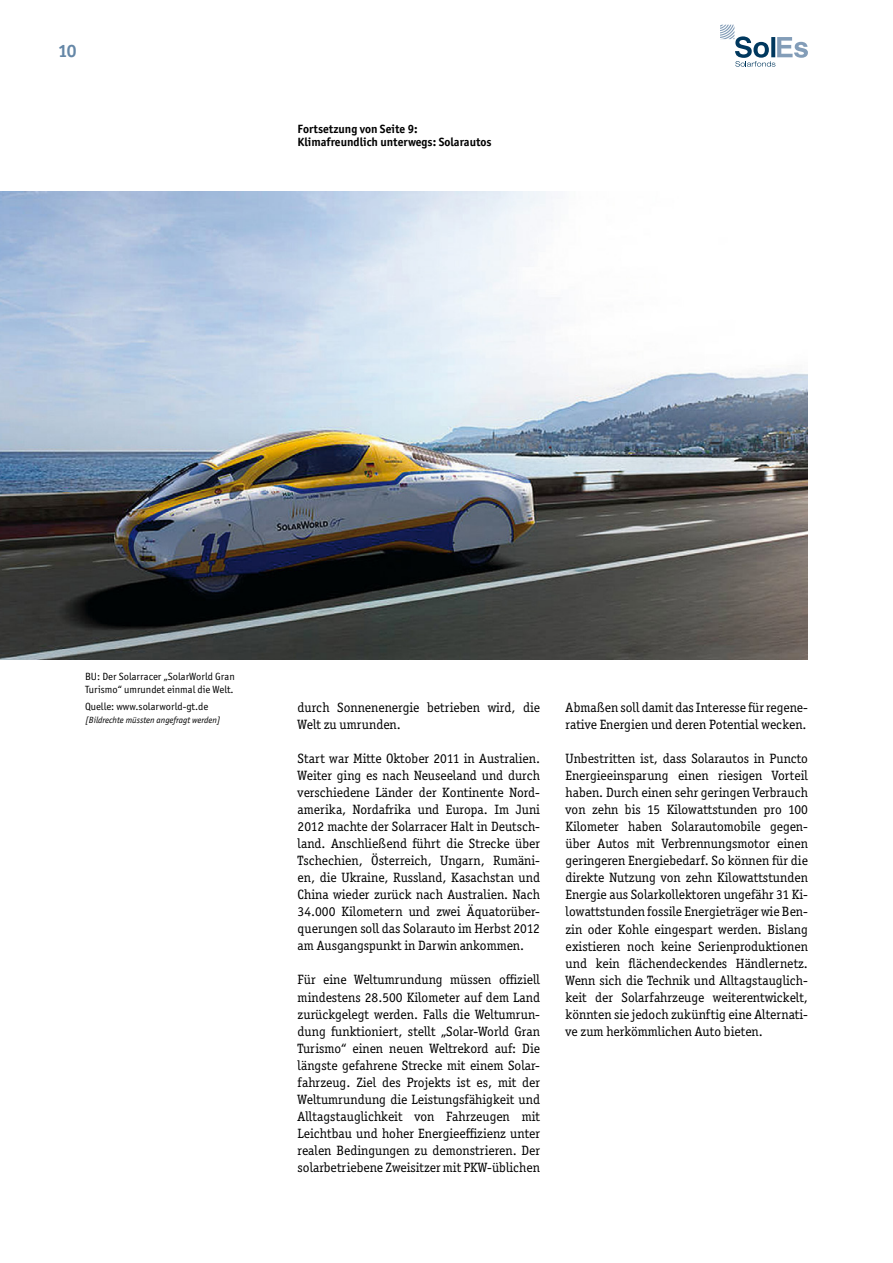
<style>
.page{position:relative;width:893px;height:1263px;background:#fff}
.page>*{position:absolute;margin:0;border:0;box-sizing:border-box;transform-origin:0 0}
.t1{font:700 18px "Officina San ITC";color:#6587a7}
.t2{font:13.5px/17px "Officina Ser ITC";color:#000;text-align:justify}
.t3{font:700 12px/13.5px "Officina San ITC";color:#000}
.t4{font:10.5px/13.5px "Officina San ITC";color:#000}
.t5{font:italic 9px "Officina San ITC";color:#000}
</style>
<div class="page">
<svg style="left:720px;top:25px;width:88px;height:42px"></svg>
<img style="left:0;top:191px;width:808px;height:468px">
<h1 class="t1" style="left:58px;top:40px;width:20px">10</h1>
<p class="t3" style="left:298px;top:122px;width:195px">Fortsetzung von Seite 9:<br>Klimafreundlich unterwegs: Solarautos</p>
<p class="t4" style="left:85px;top:670px;width:151px">BU: Der Solarracer „SolarWorld Gran<br>Turismo“ umrundet einmal die Welt.</p>
<p class="t4" style="left:85px;top:700px;width:125px">Quelle: www.solarworld-gt.de</p>
<p class="t5" style="left:85px;top:715px;width:137px">[Bildrechte müssten angefragt werden]</p>
<p class="t2" style="left:298px;top:699px;width:244px">durch Sonnenenergie betrieben wird, die<br>Welt zu umrunden.</p>
<p class="t2" style="left:298px;top:750px;width:244px">Start war Mitte Oktober 2011 in Australien.<br>Weiter ging es nach Neuseeland und durch verschiedene Länder der Kontinente Nord&shy;amerika, Nordafrika und Europa. Im Juni 2012 machte der Solarracer Halt in Deutsch&shy;land. Anschließend führt die Strecke über Tschechien, Österreich, Ungarn, Rumäni&shy;en, die Ukraine, Russland, Kasachstan und China wieder zurück nach Australien. Nach 34.000 Kilometern und zwei Äquatorüber&shy;querungen soll das Solarauto im Herbst 2012 am Ausgangspunkt in Darwin ankommen.</p>
<p class="t2" style="left:298px;top:971px;width:244px">Für eine Weltumrundung müssen offiziell mindestens 28.500 Kilometer auf dem Land zurückgelegt werden. Falls die Weltumrun&shy;dung funktioniert, stellt „Solar-World Gran Turismo“ einen neuen Weltrekord auf: Die längste gefahrene Strecke mit einem Solar&shy;fahrzeug. Ziel des Projekts ist es, mit der Weltumrundung die Leistungsfähigkeit und Alltagstauglichkeit von Fahrzeugen mit Leichtbau und hoher Energieeffizienz unter realen Bedingungen zu demonstrieren. Der solarbetriebene Zweisitzer mit PKW-üblichen</p>
<p class="t2" style="left:566px;top:699px;width:244px">Abmaßen soll damit das Interesse für regene&shy;rative Energien und deren Potential wecken.</p>
<p class="t2" style="left:566px;top:750px;width:244px">Unbestritten ist, dass Solarautos in Puncto Energieeinsparung einen riesigen Vorteil haben. Durch einen sehr geringen Verbrauch von zehn bis 15 Kilowattstunden pro 100<br>Kilometer haben Solarautomobile gegen&shy;über Autos mit Verbrennungsmotor einen geringeren Energiebedarf. So können für die direkte Nutzung von zehn Kilowattstunden Energie aus Solarkollektoren ungefähr 31 Ki&shy;lowattstunden fossile Energieträger wie Ben&shy;zin oder Kohle eingespart werden. Bislang existieren noch keine Serienproduktionen und kein flächendeckendes Händlernetz.<br>Wenn sich die Technik und Alltagstauglich&shy;keit der Solarfahrzeuge weiterentwickelt, könnten sie jedoch zukünftig eine Alternati&shy;ve zum herkömmlichen Auto bieten.</p>
</div>
